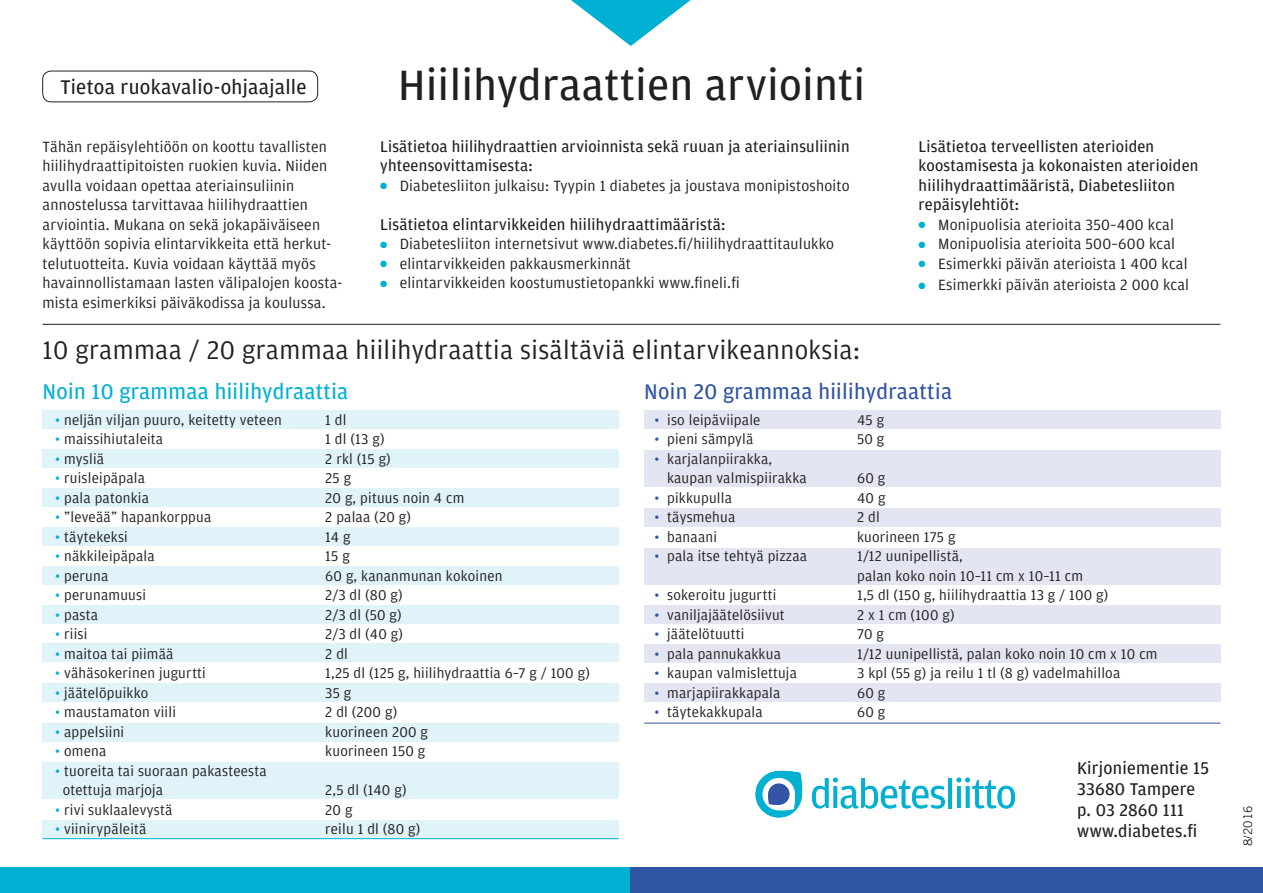
<style>
.page{position:relative;width:1263px;height:893px;background:#fff}
.page>*{position:absolute;margin:0;border:0;box-sizing:border-box;transform-origin:0 0}
.t1{font:45px "Amplitude";letter-spacing:.015em;color:#231f20}
.t2{font:27px "Amplitude";letter-spacing:.015em;color:#231f20}
.t3{font:22.5px "Amplitude";letter-spacing:.015em;color:#00b0d3}
.t4{font:22.5px "Amplitude";letter-spacing:.015em;color:#2f54a2}
.t5{font:21px "Amplitude";letter-spacing:.015em;color:#231f20}
.t6{font:18px/21px "Amplitude";letter-spacing:.015em;color:#231f20}
.t7{font:16.5px/19.5px "Amplitude";letter-spacing:.015em;color:#231f20}
.t8{font:15.75px/19.5px "Amplitude";letter-spacing:.015em;color:#231f20}
.t9{font:15px/19.5px "Amplitude";letter-spacing:.015em;color:#231f20}
.t10{font:12px "Trade Gothic";color:#231f20}
.s1{color:#00b0d3}
.s2{color:#2f54a2}
</style>
<div class="page">
<div style="left:43px;top:411px;width:576px;height:18px;background:#dff3f8"></div>
<div style="left:43px;top:449px;width:576px;height:18px;background:#dff3f8"></div>
<div style="left:43px;top:488px;width:576px;height:19px;background:#dff3f8"></div>
<div style="left:43px;top:527px;width:576px;height:19px;background:#dff3f8"></div>
<div style="left:43px;top:566px;width:576px;height:19px;background:#dff3f8"></div>
<div style="left:43px;top:605px;width:576px;height:19px;background:#dff3f8"></div>
<div style="left:43px;top:644px;width:576px;height:18px;background:#dff3f8"></div>
<div style="left:43px;top:683px;width:576px;height:18px;background:#dff3f8"></div>
<div style="left:43px;top:723px;width:576px;height:18px;background:#dff3f8"></div>
<div style="left:43px;top:762px;width:576px;height:37px;background:#dff3f8"></div>
<div style="left:644px;top:411px;width:577px;height:18px;background:#e4e5f2"></div>
<div style="left:644px;top:450px;width:577px;height:36px;background:#e4e5f2"></div>
<div style="left:644px;top:509px;width:576px;height:18px;background:#e4e5f2"></div>
<div style="left:644px;top:548px;width:576px;height:37px;background:#e4e5f2"></div>
<div style="left:644px;top:606px;width:577px;height:18px;background:#e4e5f2"></div>
<div style="left:644px;top:645px;width:577px;height:18px;background:#e4e5f2"></div>
<div style="left:644px;top:683px;width:577px;height:18px;background:#e4e5f2"></div>
<div style="left:43px;top:820px;width:576px;height:18px;background:#dff3f8"></div>
<hr style="left:644px;top:723px;width:576px;height:1px;background:#2f54a2">
<hr style="left:43px;top:838px;width:576px;height:1px;background:#00b0d3">
<div style="left:0;top:867px;width:631px;height:26px;background:#00b0d3"></div>
<div style="left:631px;top:867px;width:632px;height:26px;background:#2f54a2"></div>
<div style="left:43px;top:71px;width:275px;height:31px;border:1px solid #231f20;border-radius:9px"></div>
<svg style="left:571px;top:0;width:120px;height:46px"></svg>
<svg style="left:755px;top:770px;width:261px;height:48px"></svg>
<hr style="left:43px;top:324px;width:1177px;height:1px;background:#231f20">
<h3 class="t5" style="left:60px;top:76px;width:248px">Tietoa ruokavalio-ohjaajalle</h3>
<p class="t8" style="left:43px;top:137px;width:301px">Tähän repäisylehtiöön on koottu tavallisten hiilihydraattipitoisten ruokien kuvia. Niiden avulla voidaan opettaa ateriainsuliinin annostelussa tarvittavaa hiilihydraattien arviointia. Mukana on sekä jokapäiväiseen käyttöön sopivia elintarvikkeita että herkut&shy;telutuotteita. Kuvia voidaan käyttää myös havainnollistamaan lasten välipalojen koosta&shy;mista esimerkiksi päiväkodissa ja koulussa.</p>
<h1 class="t1" style="left:398px;top:60px;width:468px">Hiilihydraattien arviointi</h1>
<p class="t7" style="left:380px;top:136px;width:471px">Lisätietoa hiilihydraattien arvioinnista sekä ruuan ja ateriainsuliinin yhteensovittamisesta:</p>
<p class="t8" style="left:380px;top:176px;width:471px"><span class="s1">●</span> Diabetesliiton julkaisu: Tyypin 1 diabetes ja joustava monipistoshoito</p>
<p class="t7" style="left:380px;top:214px;width:347px">Lisätietoa elintarvikkeiden hiilihydraattimääristä:</p>
<p class="t8" style="left:380px;top:234px;width:455px"><span class="s1">●</span> Diabetesliiton internetsivut www.diabetes.fi/hiilihydraattitaulukko</p>
<p class="t8" style="left:380px;top:254px;width:252px"><span class="s1">●</span> elintarvikkeiden pakkausmerkinnät</p>
<p class="t8" style="left:380px;top:273px;width:361px"><span class="s1">●</span> elintarvikkeiden koostumustietopankki www.fineli.fi</p>
<h2 class="t2" style="left:43px;top:335px;width:819px">10 grammaa / 20 grammaa hiilihydraattia sisältäviä elintarvikeannoksia:</h2>
<p class="t7" style="left:918px;top:136px;width:281px">Lisätietoa terveellisten aterioiden koostamisesta ja kokonaisten aterioiden hiilihydraattimääristä, Diabetesliiton repäisylehtiöt:</p>
<p class="t8" style="left:918px;top:215px;width:257px"><span class="s1">●</span> Monipuolisia aterioita 350–400 kcal</p>
<p class="t8" style="left:918px;top:234px;width:258px"><span class="s1">●</span> Monipuolisia aterioita 500–600 kcal</p>
<p class="t8" style="left:918px;top:254px;width:271px"><span class="s1">●</span> Esimerkki päivän aterioista 1 400 kcal</p>
<p class="t8" style="left:918px;top:275px;width:272px"><span class="s1">●</span> Esimerkki päivän aterioista 2 000 kcal</p>
<h3 class="t3" style="left:43px;top:379px;width:307px">Noin 10 grammaa hiilihydraattia</h3>
<h3 class="t4" style="left:644px;top:379px;width:309px">Noin 20 grammaa hiilihydraattia</h3>
<p class="t9" style="left:55px;top:410px;width:228px"><span class="s1">•</span> neljän viljan puuro, keitetty veteen</p>
<p class="t9" style="left:325px;top:410px;width:23px">1 dl</p>
<p class="t9" style="left:55px;top:429px;width:109px"><span class="s1">•</span> maissihiutaleita</p>
<p class="t9" style="left:325px;top:429px;width:61px">1 dl (13 g)</p>
<p class="t9" style="left:55px;top:449px;width:50px"><span class="s1">•</span> mysliä</p>
<p class="t9" style="left:325px;top:449px;width:67px">2 rkl (15 g)</p>
<p class="t9" style="left:55px;top:468px;width:91px"><span class="s1">•</span> ruisleipäpala</p>
<p class="t9" style="left:325px;top:468px;width:27px">25 g</p>
<p class="t9" style="left:55px;top:488px;width:95px"><span class="s1">•</span> pala patonkia</p>
<p class="t9" style="left:325px;top:488px;width:141px">20 g, pituus noin 4 cm</p>
<p class="t9" style="left:55px;top:507px;width:158px"><span class="s1">•</span> ”leveää” hapankorppua</p>
<p class="t9" style="left:325px;top:507px;width:87px">2 palaa (20 g)</p>
<p class="t9" style="left:55px;top:527px;width:74px"><span class="s1">•</span> täytekeksi</p>
<p class="t9" style="left:325px;top:527px;width:27px">14 g</p>
<p class="t9" style="left:55px;top:546px;width:101px"><span class="s1">•</span> näkkileipäpala</p>
<p class="t9" style="left:325px;top:546px;width:26px">15 g</p>
<p class="t9" style="left:55px;top:566px;width:55px"><span class="s1">•</span> peruna</p>
<p class="t9" style="left:325px;top:566px;width:179px">60 g, kananmunan kokoinen</p>
<p class="t9" style="left:55px;top:585px;width:92px"><span class="s1">•</span> perunamuusi</p>
<p class="t9" style="left:325px;top:585px;width:79px">2/3 dl (80 g)</p>
<p class="t9" style="left:55px;top:605px;width:44px"><span class="s1">•</span> pasta</p>
<p class="t9" style="left:325px;top:605px;width:78px">2/3 dl (50 g)</p>
<p class="t9" style="left:55px;top:624px;width:34px"><span class="s1">•</span> riisi</p>
<p class="t9" style="left:325px;top:624px;width:79px">2/3 dl (40 g)</p>
<p class="t9" style="left:55px;top:644px;width:120px"><span class="s1">•</span> maitoa tai piimää</p>
<p class="t9" style="left:325px;top:644px;width:24px">2 dl</p>
<p class="t9" style="left:55px;top:663px;width:152px"><span class="s1">•</span> vähäsokerinen jugurtti</p>
<p class="t9" style="left:325px;top:663px;width:266px">1,25 dl (125 g, hiilihydraattia 6–7 g / 100 g)</p>
<p class="t9" style="left:55px;top:683px;width:95px"><span class="s1">•</span> jäätelöpuikko</p>
<p class="t9" style="left:325px;top:683px;width:27px">35 g</p>
<p class="t9" style="left:55px;top:702px;width:122px"><span class="s1">•</span> maustamaton viili</p>
<p class="t9" style="left:325px;top:702px;width:73px">2 dl (200 g)</p>
<p class="t9" style="left:55px;top:722px;width:70px"><span class="s1">•</span> appelsiini</p>
<p class="t9" style="left:325px;top:722px;width:104px">kuorineen 200 g</p>
<p class="t9" style="left:55px;top:741px;width:53px"><span class="s1">•</span> omena</p>
<p class="t9" style="left:325px;top:741px;width:101px">kuorineen 150 g</p>
<p class="t9" style="left:63px;top:761px;width:206px;text-indent:-7px"><span class="s1">•</span> tuoreita tai suoraan pakasteesta otettuja marjoja</p>
<p class="t9" style="left:325px;top:780px;width:83px">2,5 dl (140 g)</p>
<p class="t9" style="left:55px;top:800px;width:119px"><span class="s1">•</span> rivi suklaalevystä</p>
<p class="t9" style="left:325px;top:800px;width:29px">20 g</p>
<p class="t9" style="left:55px;top:819px;width:93px"><span class="s1">•</span> viinirypäleitä</p>
<p class="t9" style="left:325px;top:819px;width:97px">reilu 1 dl (80 g)</p>
<p class="t9" style="left:655px;top:410px;width:107px"><span class="s2">•</span> iso leipäviipale</p>
<p class="t9" style="left:857px;top:410px;width:28px">45 g</p>
<p class="t9" style="left:655px;top:430px;width:100px"><span class="s2">•</span> pieni sämpylä</p>
<p class="t9" style="left:857px;top:430px;width:29px">50 g</p>
<p class="t9" style="left:667px;top:449px;width:141px;text-indent:-12px"><span class="s2">•</span> karjalanpiirakka, kaupan valmispiirakka</p>
<p class="t9" style="left:857px;top:469px;width:30px">60 g</p>
<p class="t9" style="left:655px;top:488px;width:79px"><span class="s2">•</span> pikkupulla</p>
<p class="t9" style="left:857px;top:488px;width:30px">40 g</p>
<p class="t9" style="left:655px;top:508px;width:82px"><span class="s2">•</span> täysmehua</p>
<p class="t9" style="left:857px;top:508px;width:24px">2 dl</p>
<p class="t9" style="left:655px;top:527px;width:64px"><span class="s2">•</span> banaani</p>
<p class="t9" style="left:857px;top:527px;width:100px">kuorineen 175 g</p>
<p class="t9" style="left:655px;top:547px;width:154px"><span class="s2">•</span> pala itse tehtyä pizzaa</p>
<p class="t9" style="left:857px;top:547px;width:227px">1/12 uunipellistä,<br>palan koko noin 10–11 cm x 10–11 cm</p>
<p class="t9" style="left:655px;top:586px;width:123px"><span class="s2">•</span> sokeroitu jugurtti</p>
<p class="t9" style="left:857px;top:586px;width:253px">1,5 dl (150 g, hiilihydraattia 13 g / 100 g)</p>
<p class="t9" style="left:655px;top:605px;width:132px"><span class="s2">•</span> vaniljajäätelösiivut</p>
<p class="t9" style="left:857px;top:605px;width:99px">2 x 1 cm (100 g)</p>
<p class="t9" style="left:655px;top:625px;width:91px"><span class="s2">•</span> jäätelötuutti</p>
<p class="t9" style="left:857px;top:625px;width:28px">70 g</p>
<p class="t9" style="left:655px;top:644px;width:128px"><span class="s2">•</span> pala pannukakkua</p>
<p class="t9" style="left:857px;top:644px;width:302px">1/12 uunipellistä, palan koko noin 10 cm x 10 cm</p>
<p class="t9" style="left:655px;top:664px;width:144px"><span class="s2">•</span> kaupan valmislettuja</p>
<p class="t9" style="left:857px;top:664px;width:265px">3 kpl (55 g) ja reilu 1 tl (8 g) vadelmahilloa</p>
<p class="t9" style="left:655px;top:683px;width:127px"><span class="s2">•</span> marjapiirakkapala</p>
<p class="t9" style="left:857px;top:683px;width:30px">60 g</p>
<p class="t9" style="left:655px;top:703px;width:110px"><span class="s2">•</span> täytekakkupala</p>
<p class="t9" style="left:857px;top:703px;width:30px">60 g</p>
<p class="t6" style="left:1077px;top:758px;width:133px">Kirjoniementie 15<br>33680 Tampere p. 03 2860 111 www.diabetes.fi</p>
<p class="t10" style="left:1240px;top:846px;width:43px;rotate:-90deg">8/2016</p>
</div>
